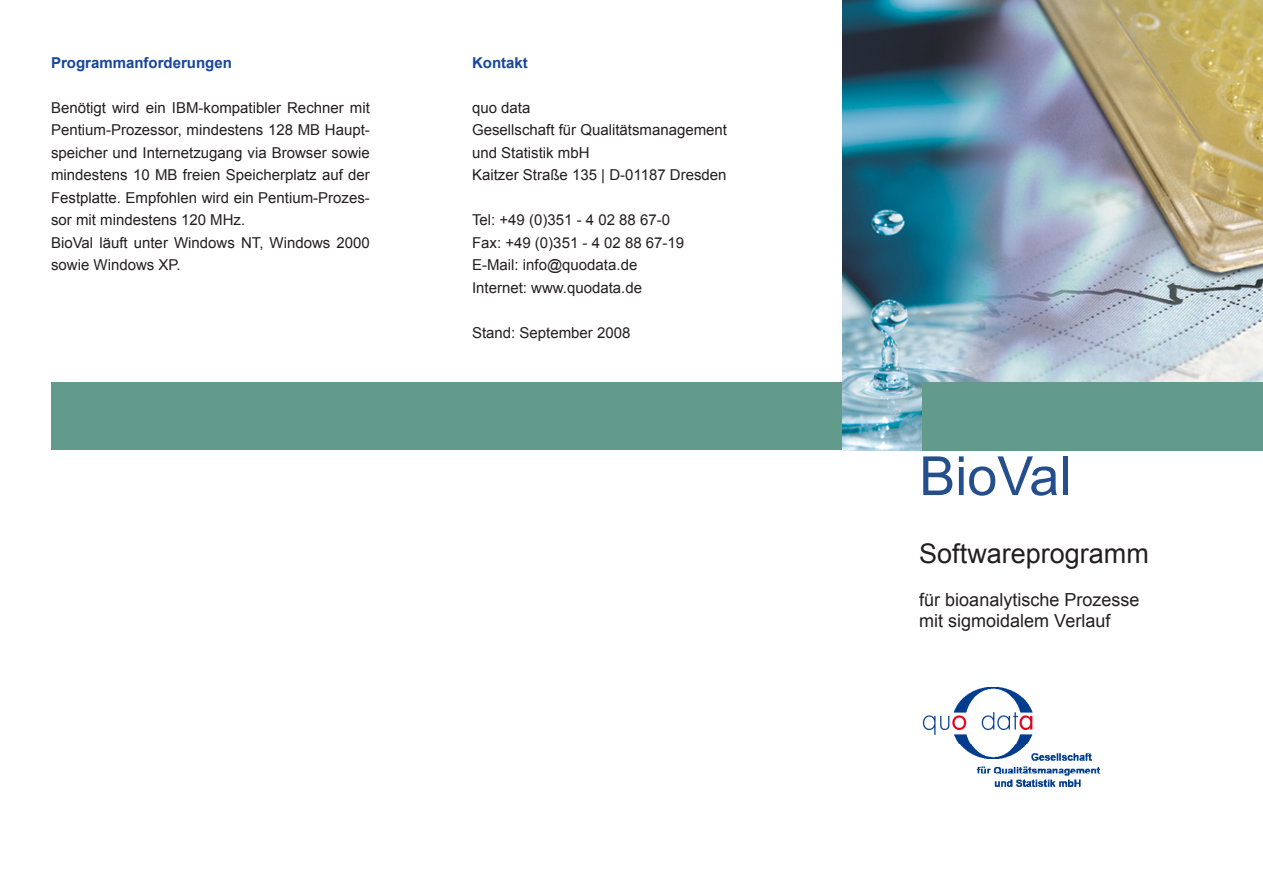
<style>
.page{position:relative;width:1263px;height:893px;background:#fff}
.page>*{position:absolute;margin:0;border:0;box-sizing:border-box;transform-origin:0 0}
.t1{font:54px "Arial";color:#254e8d}
.t2{font:27px "Arial";color:#231f20}
.t3{font:18px "Arial";color:#231f20}
.Text{font:15px/22.5px "Arial";color:#231f20;text-align:justify}
.Text-2{font:700 15px "Arial";color:#18469d}
</style>
<div class="page">
<img style="left:842px;top:0;width:421px;height:450px">
<div style="left:923px;top:382px;width:340px;height:68px;background:#629a8c"></div>
<img style="left:922px;top:687px;width:179px;height:100px">
<div style="left:51px;top:383px;width:791px;height:67px;background:#629a8c"></div>
<p class="Text-2" style="left:51px;top:52px;width:182px">Programmanforderungen</p>
<p class="Text" style="left:51px;top:96px;width:320px">Benötigt wird ein IBM-kompatibler Rechner mit Pentium-Prozessor, mindestens 128 MB Haupt&shy;speicher und Internetzugang via Browser sowie mindestens 10 MB freien Speicherplatz auf der Festplatte. Empfohlen wird ein Pentium-Prozes&shy;sor mit mindestens 120 MHz.</p>
<p class="Text" style="left:51px;top:231px;width:320px">BioVal läuft unter Windows NT, Windows 2000 sowie Windows XP.</p>
<p class="Text-2" style="left:472px;top:52px;width:57px">Kontakt</p>
<p class="Text" style="left:472px;top:96px;width:60px">quo data</p>
<p class="Text" style="left:472px;top:119px;width:257px">Gesellschaft für Qualitätsmanagement</p>
<p class="Text" style="left:472px;top:141px;width:119px">und Statistik mbH</p>
<p class="Text" style="left:472px;top:164px;width:256px">Kaitzer Straße 135 | D-01187 Dresden</p>
<p class="Text" style="left:472px;top:209px;width:200px">Tel: +49 (0)351 - 4 02 88 67-0</p>
<p class="Text" style="left:472px;top:231px;width:214px">Fax: +49 (0)351 - 4 02 88 67-19</p>
<p class="Text" style="left:472px;top:254px;width:167px">E-Mail: info@quodata.de</p>
<p class="Text" style="left:472px;top:276px;width:172px">Internet: www.quodata.de</p>
<p class="Text" style="left:472px;top:321px;width:160px">Stand: September 2008</p>
<p class="t1" style="left:919px;top:441px;width:154px">BioVal</p>
<p class="t2" style="left:919px;top:535px;width:231px">Softwareprogramm</p>
<p class="t3" style="left:919px;top:588px;width:222px">für bioanalytische Prozesse</p>
<p class="t3" style="left:919px;top:609px;width:193px">mit sigmoidalem Verlauf</p>
</div>
